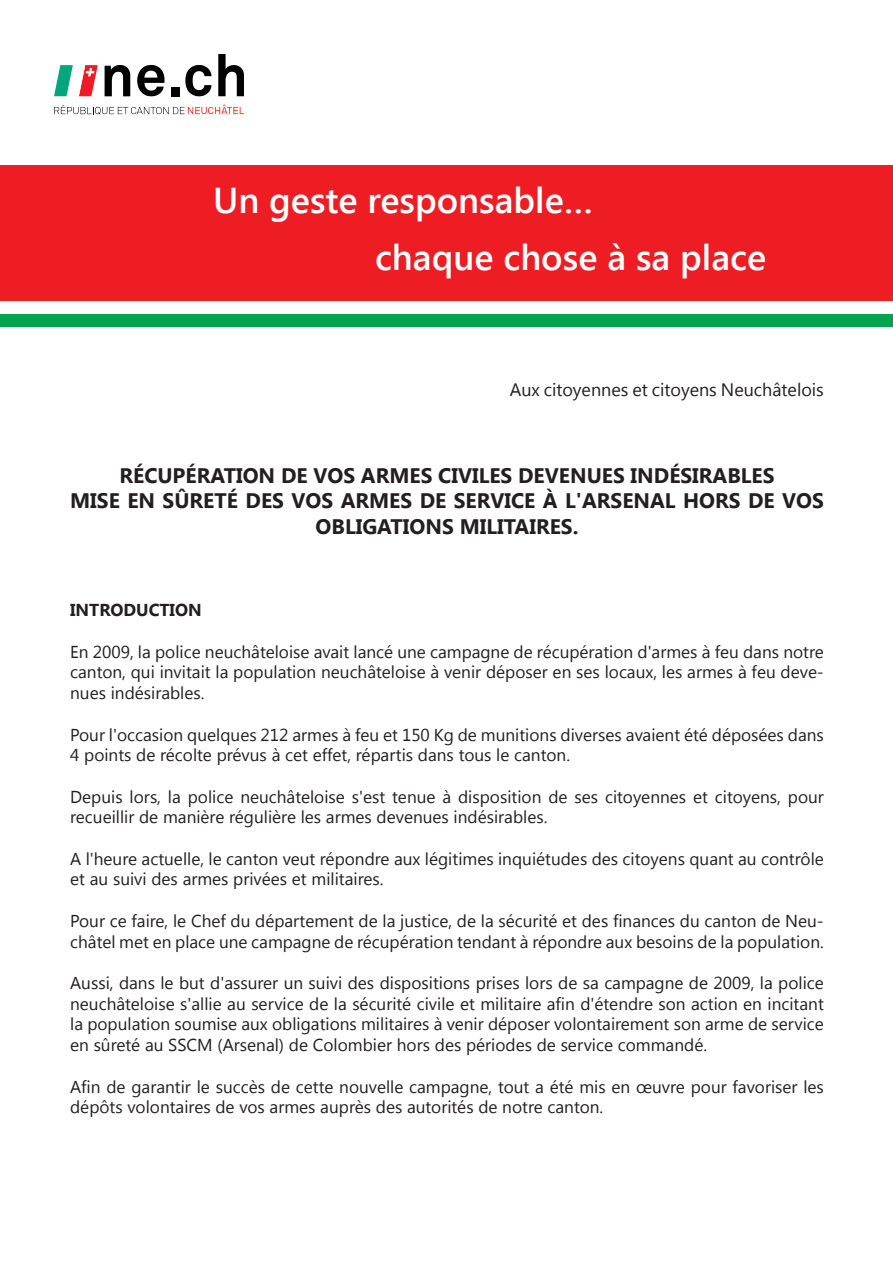
<style>
.page{position:relative;width:893px;height:1263px;background:#fff}
.page>*{position:absolute;margin:0;border:0;box-sizing:border-box;transform-origin:0 0}
.t1{font:600 36px "Segoe UI";color:#fff}
.t2{font:700 21px/25.2px "Segoe UI";color:#231f20;text-align:center}
.t3{font:18px "Segoe UI";color:#231f20}
.t4{font:17.25px/20.7px "Segoe UI";color:#231f20}
.t5{font:700 17.25px "Segoe UI";color:#231f20}
</style>
<div class="page">
<div style="left:0;top:166px;width:893px;height:135px;background:#ee1d23"></div>
<div style="left:0;top:315px;width:893px;height:12px;background:#00a54f"></div>
<svg style="left:105px;top:65px;width:25px;height:31px"></svg>
<svg style="left:137px;top:65px;width:28px;height:31px"></svg>
<div style="left:171px;top:87px;width:8px;height:9px;background:#020202"></div>
<svg style="left:185px;top:65px;width:26px;height:31px"></svg>
<svg style="left:218px;top:54px;width:26px;height:42px"></svg>
<svg style="left:54px;top:105px;width:190px;height:10px"></svg>
<svg style="left:54px;top:65px;width:44px;height:31px"></svg>
<p class="t1" style="left:213px;top:175px;width:381px">Un geste responsable…</p>
<p class="t1" style="left:375px;top:232px;width:393px">chaque chose à sa place</p>
<p class="t3" style="left:510px;top:377px;width:316px">Aux citoyennes et citoyens Neuchâtelois</p>
<p class="t2" style="left:119px;top:462px;width:657px">RÉCUPÉRATION DE VOS ARMES CIVILES DEVENUES INDÉSIRABLES</p>
<p class="t2" style="left:70px;top:487px;width:755px">MISE EN SÛRETÉ DES VOS ARMES DE SERVICE À L'ARSENAL HORS DE VOS<br>OBLIGATIONS MILITAIRES.</p>
<p class="t5" style="left:70px;top:598px;width:133px">INTRODUCTION</p>
<p class="t4" style="left:70px;top:640px;width:755px;text-align:justify">En 2009, la police neuchâteloise avait lancé une campagne de récupération d'armes à feu dans notre canton, qui invitait la population neuchâteloise à venir déposer en ses locaux, les armes à feu deve&shy;nues indésirables.</p>
<p class="t4" style="left:70px;top:723px;width:755px">Pour l'occasion quelques 212 armes à feu et 150 Kg de munitions diverses avaient été déposées dans<br>4 points de récolte prévus à cet effet, répartis dans tous le canton.</p>
<p class="t4" style="left:70px;top:785px;width:755px">Depuis lors, la police neuchâteloise s'est tenue à disposition de ses citoyennes et citoyens, pour recueillir de manière régulière les armes devenues indésirables.</p>
<p class="t4" style="left:70px;top:847px;width:755px">A l'heure actuelle, le canton veut répondre aux légitimes inquiétudes des citoyens quant au contrôle et au suivi des armes privées et militaires.</p>
<p class="t4" style="left:70px;top:910px;width:755px">Pour ce faire, le Chef du département de la justice, de la sécurité et des finances du canton de Neu&shy;châtel met en place une campagne de récupération tendant à répondre aux besoins de la population.</p>
<p class="t4" style="left:70px;top:972px;width:755px;text-align:justify">Aussi, dans le but d'assurer un suivi des dispositions prises lors de sa campagne de 2009, la police neuchâteloise s'allie au service de la sécurité civile et militaire afin d'étendre son action en incitant la population soumise aux obligations militaires à venir déposer volontairement son arme de service en sûreté au SSCM (Arsenal) de Colombier hors des périodes de service commandé.</p>
<p class="t4" style="left:70px;top:1075px;width:755px">Afin de garantir le succès de cette nouvelle campagne, tout a été mis en œuvre pour favoriser les dépôts volontaires de vos armes auprès des autorités de notre canton.</p>
</div>
